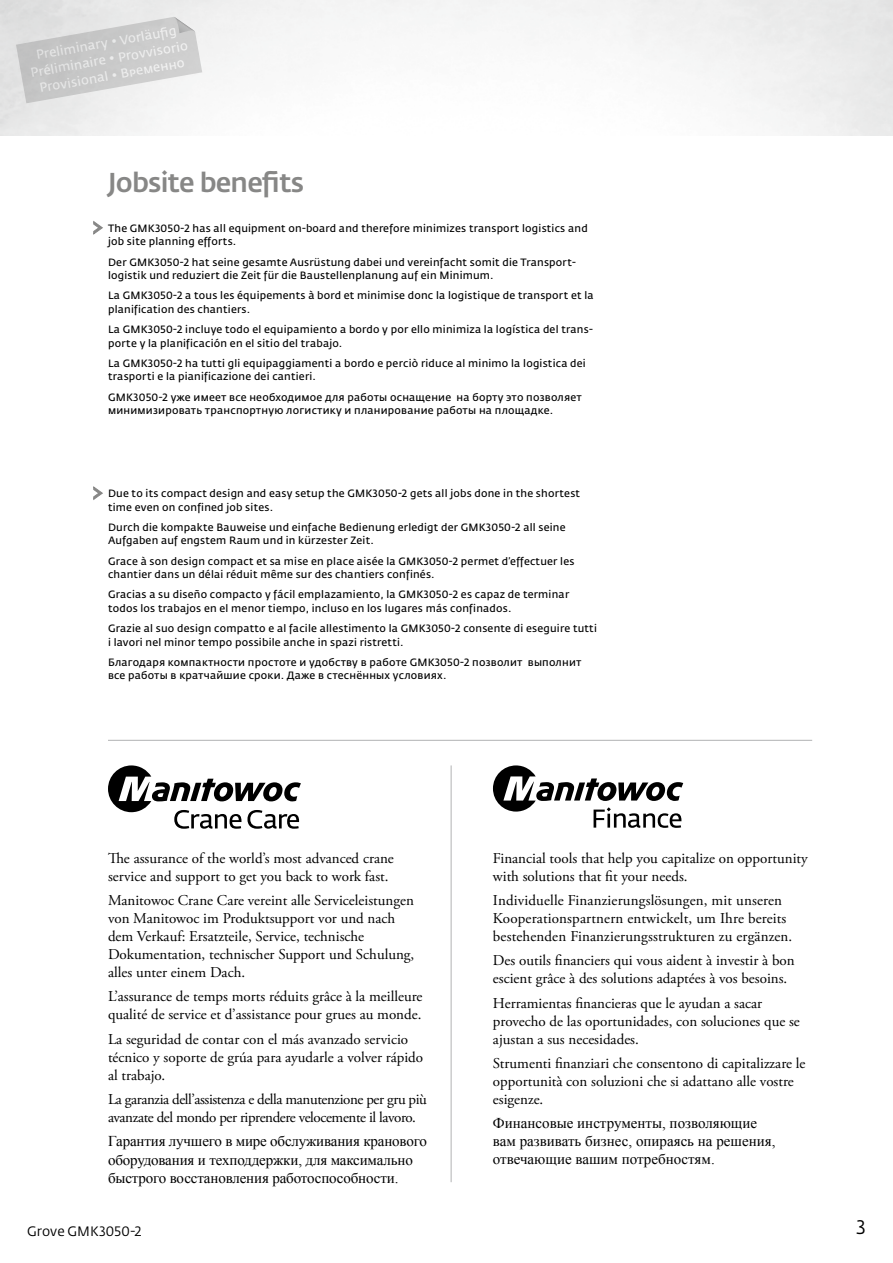
<style>
.page{position:relative;width:893px;height:1263px;background:#fff}
.page>*{position:absolute;margin:0;border:0;box-sizing:border-box;transform-origin:0 0}
.t1{font:500 27px "Fedra Sans Pro";letter-spacing:-.025em;color:#878786}
.t2{font:19.5px "Fedra Sans Pro";color:#000}
.t3{font:15px/18px "Adobe Garamond Pro";color:#000}
.t4{font:15px/18px "Times New Roman";letter-spacing:-.01em;color:#000}
.t5{font:15px/18px "Adobe Garamond Pro";letter-spacing:-.025em;color:#000}
.t6{font:13.5px "Fedra Sans Pro";letter-spacing:.01em;color:#000}
.t7{font:600 12.75px/16.5px "Fedra Sans Pro";color:#fff;text-align:center}
.t8{font:600 10.5px/13.5px "Fedra Sans Pro";letter-spacing:.02em;color:#000}
</style>
<div class="page">
<svg style="left:108px;top:765px;width:193px;height:64px"></svg>
<svg style="left:493px;top:765px;width:190px;height:63px"></svg>
<hr style="left:451px;top:765px;width:1px;height:417px;background:#b1b2b3">
<hr style="left:108px;top:740px;width:704px;height:1px;background:#b1b2b3">
<svg style="left:93px;top:221px;width:10px;height:14px"></svg>
<svg style="left:93px;top:486px;width:10px;height:14px"></svg>
<svg style="left:16px;top:17px;width:186px;height:86px;background:#d4d4d4"></svg>
<p class="t7" style="left:27px;top:49px;width:161px;rotate:-10deg">Preliminary • Vorläufi g<br>Préliminaire • Provvisorio<br>Provisional • Временно</p>
<h1 class="t1" style="left:108px;top:165px;width:198px">Jobsite benefits</h1>
<p class="t8" style="left:108px;top:222px;width:481px">The GMK3050-2 has all equipment on-board and therefore minimizes transport logistics and job site planning efforts.</p>
<p class="t8" style="left:108px;top:255px;width:469px">Der GMK3050-2 hat seine gesamte Ausrüstung dabei und vereinfacht somit die Transport&shy;logistik und reduziert die Zeit für die Baustellenplanung auf ein Minimum.</p>
<p class="t8" style="left:108px;top:289px;width:487px">La GMK3050-2 a tous les équipements à bord et minimise donc la logistique de transport et la planification des chantiers.</p>
<p class="t8" style="left:108px;top:323px;width:486px">La GMK3050-2 incluye todo el equipamiento a bordo y por ello minimiza la logística del trans&shy;porte y la planificación en el sitio del trabajo.</p>
<p class="t8" style="left:108px;top:357px;width:479px">La GMK3050-2 ha tutti gli equipaggiamenti a bordo e perciò riduce al minimo la logistica dei trasporti e la pianificazione dei cantieri.</p>
<p class="t8" style="left:108px;top:390px;width:475px">GMK3050-2 уже имеет все необходимое для работы оснащение на борту это позволяет минимизировать транспортную логистику и планирование работы на площадке.</p>
<p class="t8" style="left:108px;top:487px;width:474px">Due to its compact design and easy setup the GMK3050-2 gets all jobs done in the shortest time even on confined job sites.</p>
<p class="t8" style="left:108px;top:520px;width:459px">Durch die kompakte Bauweise und einfache Bedienung erledigt der GMK3050-2 all seine<br>Aufgaben auf engstem Raum und in kürzester Zeit.</p>
<p class="t8" style="left:108px;top:554px;width:468px">Grace à son design compact et sa mise en place aisée la GMK3050-2 permet d’effectuer les chantier dans un délai réduit même sur des chantiers confinés.</p>
<p class="t8" style="left:108px;top:588px;width:463px">Gracias a su diseño compacto y fácil emplazamiento, la GMK3050-2 es capaz de terminar todos los trabajos en el menor tiempo, incluso en los lugares más confinados.</p>
<p class="t8" style="left:108px;top:622px;width:490px">Grazie al suo design compatto e al facile allestimento la GMK3050-2 consente di eseguire tutti i lavori nel minor tempo possibile anche in spazi ristretti.</p>
<p class="t8" style="left:108px;top:655px;width:475px">Благодаря компактности простоте и удобству в работе GMK3050-2 позволит выполнит все работы в кратчайшие сроки. Даже в стеснённых условиях.</p>
<h3 class="t3" style="left:108px;top:849px;width:287px">The assurance of the world’s most advanced crane service and support to get you back to work fast.</h3>
<h3 class="t3" style="left:108px;top:892px;width:308px">Manitowoc Crane Care vereint alle Serviceleistungen von Manitowoc im Produktsupport vor und nach dem Verkauf: Ersatzteile, Service, technische Dokumentation, technischer Support und Schulung, alles unter einem Dach.</h3>
<h3 class="t3" style="left:108px;top:988px;width:316px">L’assurance de temps morts réduits grâce à la meilleure qualité de service et d’assistance pour grues au monde.</h3>
<h3 class="t3" style="left:108px;top:1030px;width:317px">La seguridad de contar con el más avanzado servicio técnico y soporte de grúa para ayudarle a volver rápido al trabajo.</h3>
<h3 class="t5" style="left:108px;top:1091px;width:320px">La garanzia dell’assistenza e della manutenzione per gru più avanzate del mondo per riprendere velocemente il lavoro.</h3>
<h3 class="t4" style="left:108px;top:1132px;width:320px">Гарантия лучшего в мире обслуживания кранового оборудования и техподдержки, для максимально быстрого восстановления работоспособности.</h3>
<h3 class="t3" style="left:493px;top:849px;width:316px">Financial tools that help you capitalize on opportunity with solutions that fit your needs.</h3>
<h3 class="t3" style="left:493px;top:892px;width:301px">Individuelle Finanzierungslösungen, mit unseren<br>Kooperationspartnern entwickelt, um Ihre bereits bestehenden Finanzierungsstrukturen zu ergänzen.</h3>
<h3 class="t3" style="left:493px;top:952px;width:303px">Des outils financiers qui vous aident à investir à bon escient grâce à des solutions adaptées à vos besoins.</h3>
<h3 class="t3" style="left:493px;top:994px;width:308px">Herramientas financieras que le ayudan a sacar provecho de las oportunidades, con soluciones que se ajustan a sus necesidades.</h3>
<h3 class="t3" style="left:493px;top:1055px;width:314px">Strumenti finanziari che consentono di capitalizzare le opportunità con soluzioni che si adattano alle vostre esigenze.</h3>
<h3 class="t4" style="left:493px;top:1114px;width:284px">Финансовые инструменты, позволяющие вам развивать бизнес, опираясь на решения, отвечающие вашим потребностям.</h3>
<p class="t6" style="left:27px;top:1223px;width:116px">Grove GMK3050-2</p>
<h2 class="t2" style="left:856px;top:1215px;width:11px">3</h2>
</div>
